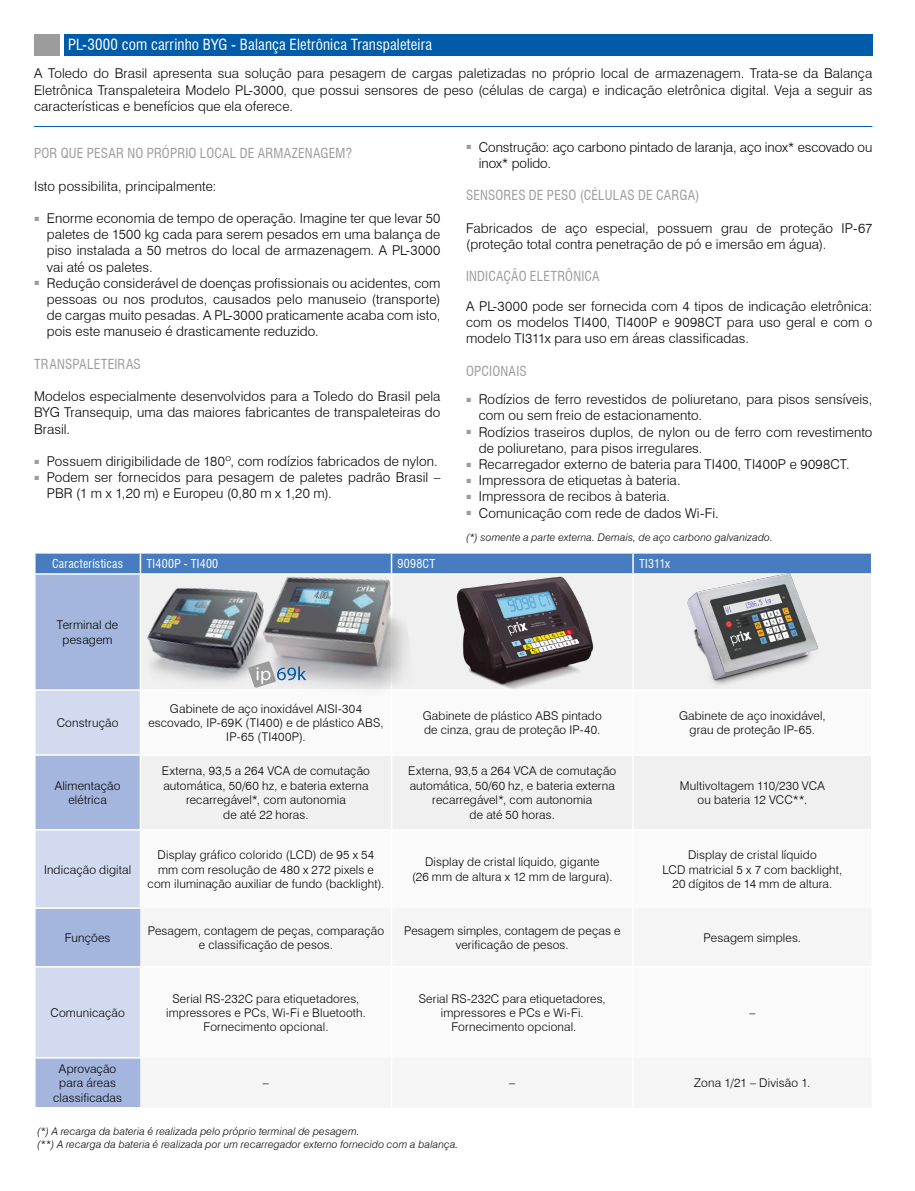
<style>
.page{position:relative;width:915px;height:1191px;background:#fff}
.page>*{position:absolute;margin:0;border:0;box-sizing:border-box;transform-origin:0 0}
.t1{font:condensed 15px "Swiss 721 BT";letter-spacing:.01em;color:#fff}
.t2{font:300 13.5px/16.2px "Swiss 721 BT";letter-spacing:.01em;color:#000;text-align:justify}
.SubTítulo{font:condensed 13.5px "Swiss 721 BT";letter-spacing:.015em;color:#9c9c9c}
.Normal_Tabela{font:300 12px/14.4px "Swiss 721 BT";letter-spacing:.015em;color:#000;text-align:center}
.Normal_Tabela-2{font:condensed 12px "Swiss 721 BT";letter-spacing:.02em;color:#fff}
.Legenda{font:italic 300 10.5px "Swiss 721 BT";letter-spacing:.02em;color:#000}
.Item_NEW{font:italic 300 10.5px "Swiss 721 BT";letter-spacing:.015em;color:#000}
</style>
<div class="page">
<div style="left:36px;top:575px;width:104px;height:532px;background:#a4b6de"></div>
<div style="left:416px;top:575px;width:454px;height:114px;background:#f0f0f0"></div>
<svg style="left:36px;top:691px;width:104px;height:366px;background:#c1cde8"></svg>
<div style="left:141px;top:756px;width:729px;height:73px;background:#f0f0f0"></div>
<hr style="left:34px;top:689px;width:106px;height:2px;background:#fff">
<hr style="left:34px;top:754px;width:106px;height:1px;background:#fff">
<hr style="left:390px;top:755px;width:2px;height:74px;background:#fff">
<hr style="left:34px;top:829px;width:106px;height:1px;background:#fff">
<svg style="left:35px;top:553px;width:835px;height:21px;background:#5184c3"></svg>
<hr style="left:632px;top:573px;width:240px;height:2px;background:#fff">
<hr style="left:632px;top:575px;width:1px;height:114px;background:#fff">
<hr style="left:632px;top:755px;width:1px;height:74px;background:#fff">
<hr style="left:34px;top:907px;width:107px;height:2px;background:#fff">
<hr style="left:34px;top:966px;width:106px;height:1px;background:#fff">
<hr style="left:34px;top:1057px;width:107px;height:1px;background:#fff">
<hr style="left:34px;top:126px;width:838px;height:1px;background:#005ca9">
<div style="left:64px;top:34px;width:808px;height:21px;background:#005ca9"></div>
<div style="left:34px;top:34px;width:26px;height:21px;background:#9c9c9c"></div>
<img style="left:438px;top:569px;width:170px;height:121px">
<img style="left:671px;top:561px;width:159px;height:128px">
<img style="left:137px;top:553px;width:279px;height:176px">
<svg style="left:248px;top:661px;width:58px;height:27px;background:#b7bfc7"></svg>
<p class="t1" style="left:68px;top:36px;width:365px">PL-3000 com carrinho BYG - Balança Eletrônica Transpaleteira</p>
<p class="t2" style="left:34px;top:65px;width:839px">A Toledo do Brasil apresenta sua solução para pesagem de cargas paletizadas no próprio local de armazenagem. Trata-se da Balança Eletrônica Transpaleteira Modelo PL-3000, que possui sensores de peso (células de carga) e indicação eletrônica digital. Veja a seguir as características e benefícios que ela oferece.</p>
<p class="SubTítulo" style="left:34px;top:145px;width:319px">POR QUE PESAR NO PRÓPRIO LOCAL DE ARMAZENAGEM?</p>
<p class="t2" style="left:34px;top:177px;width:184px">Isto possibilita, principalmente:</p>
<p class="t2" style="left:47px;top:210px;width:395px;text-indent:-13px"><sup>■</sup> Enorme economia de tempo de operação. Imagine ter que levar 50 paletes de 1500 kg cada para serem pesados em uma balança de piso instalada a 50 metros do local de armazenagem. A PL-3000 vai até os paletes.</p>
<p class="t2" style="left:47px;top:275px;width:395px;text-indent:-13px"><sup>■</sup> Redução considerável de doenças profissionais ou acidentes, com pessoas ou nos produtos, causados pelo manuseio (transporte) de cargas muito pesadas. A PL-3000 praticamente acaba com isto, pois este manuseio é drasticamente reduzido.</p>
<p class="SubTítulo" style="left:34px;top:356px;width:108px">TRANSPALETEIRAS</p>
<p class="t2" style="left:34px;top:388px;width:408px">Modelos especialmente desenvolvidos para a Toledo do Brasil pela BYG Transequip, uma das maiores fabricantes de transpaleteiras do Brasil.</p>
<p class="t2" style="left:34px;top:453px;width:405px"><sup>■</sup> Possuem dirigibilidade de 180º, com rodízios fabricados de nylon.</p>
<p class="t2" style="left:47px;top:469px;width:395px;text-indent:-13px"><sup>■</sup> Podem ser fornecidos para pesagem de paletes padrão Brasil –<br>PBR (1 m x 1,20 m) e Europeu (0,80 m x 1,20 m).</p>
<p class="t2" style="left:478px;top:139px;width:395px;text-indent:-13px"><sup>■</sup> Construção: aço carbono pintado de laranja, aço inox* escovado ou inox* polido.</p>
<p class="SubTítulo" style="left:466px;top:187px;width:235px">SENSORES DE PESO (CÉLULAS DE CARGA)</p>
<p class="t2" style="left:466px;top:220px;width:408px">Fabricados de aço especial, possuem grau de proteção IP-67 (proteção total contra penetração de pó e imersão em água).</p>
<p class="SubTítulo" style="left:466px;top:268px;width:135px">INDICAÇÃO ELETRÔNICA</p>
<p class="t2" style="left:466px;top:298px;width:408px">A PL-3000 pode ser fornecida com 4 tipos de indicação eletrônica: com os modelos TI400, TI400P e 9098CT para uso geral e com o modelo TI311x para uso em áreas classificadas.</p>
<p class="SubTítulo" style="left:466px;top:363px;width:62px">OPCIONAIS</p>
<p class="t2" style="left:478px;top:391px;width:395px;text-indent:-13px"><sup>■</sup> Rodízios de ferro revestidos de poliuretano, para pisos sensíveis, com ou sem freio de estacionamento.</p>
<p class="t2" style="left:478px;top:423px;width:395px;text-indent:-13px"><sup>■</sup> Rodízios traseiros duplos, de nylon ou de ferro com revestimento de poliuretano, para pisos irregulares.</p>
<p class="t2" style="left:466px;top:456px;width:385px"><sup>■</sup> Recarregador externo de bateria para TI400, TI400P e 9098CT.</p>
<p class="t2" style="left:466px;top:472px;width:216px"><sup>■</sup> Impressora de etiquetas à bateria.</p>
<p class="t2" style="left:466px;top:488px;width:205px"><sup>■</sup> Impressora de recibos à bateria.</p>
<p class="t2" style="left:466px;top:504px;width:254px"><sup>■</sup> Comunicação com rede de dados Wi-Fi.</p>
<p class="Item_NEW" style="left:466px;top:530px;width:308px">(*) somente a parte externa. Demais, de aço carbono galvanizado.</p>
<p class="Normal_Tabela-2" style="left:52px;top:556px;width:73px">Características</p>
<p class="Normal_Tabela-2" style="left:146px;top:556px;width:73px">TI400P - TI400</p>
<p class="Normal_Tabela-2" style="left:397px;top:556px;width:39px">9098CT</p>
<p class="Normal_Tabela-2" style="left:638px;top:556px;width:32px">TI311x</p>
<p class="Normal_Tabela" style="left:57px;top:618px;width:63px">Terminal de pesagem</p>
<p class="Normal_Tabela" style="left:57px;top:715px;width:63px">Construção</p>
<p class="Normal_Tabela" style="left:55px;top:778px;width:67px">Alimentação elétrica</p>
<p class="Normal_Tabela" style="left:44px;top:862px;width:89px">Indicação digital</p>
<p class="Normal_Tabela" style="left:65px;top:930px;width:47px">Funções</p>
<p class="Normal_Tabela" style="left:50px;top:1005px;width:76px">Comunicação</p>
<p class="Normal_Tabela" style="left:148px;top:701px;width:237px">Gabinete de aço inoxidável AISI-304 escovado, IP-69K (TI400) e de plástico ABS,<br>IP-65 (TI400P).</p>
<p class="Normal_Tabela" style="left:422px;top:708px;width:180px">Gabinete de plástico ABS pintado</p>
<p class="Normal_Tabela" style="left:424px;top:722px;width:178px">de cinza, grau de proteção IP-40.</p>
<p class="Normal_Tabela" style="left:162px;top:764px;width:209px">Externa, 93,5 a 264 VCA de comutação automática, 50/60 hz, e bateria externa recarregável*, com autonomia</p>
<p class="Normal_Tabela" style="left:223px;top:807px;width:87px">de até 22 horas.</p>
<p class="Normal_Tabela" style="left:408px;top:764px;width:209px">Externa, 93,5 a 264 VCA de comutação automática, 50/60 hz, e bateria externa recarregável*, com autonomia</p>
<p class="Normal_Tabela" style="left:469px;top:807px;width:87px">de até 50 horas.</p>
<p class="Normal_Tabela" style="left:148px;top:847px;width:238px">Display gráfico colorido (LCD) de 95 x 54 mm com resolução de 480 x 272 pixels e com iluminação auxiliar de fundo (backlight).</p>
<p class="Normal_Tabela" style="left:425px;top:854px;width:176px">Display de cristal líquido, gigante</p>
<p class="Normal_Tabela" style="left:412px;top:869px;width:202px">(26 mm de altura x 12 mm de largura).</p>
<p class="Normal_Tabela" style="left:678px;top:708px;width:148px">Gabinete de aço inoxidável,</p>
<p class="Normal_Tabela" style="left:689px;top:722px;width:127px">grau de proteção IP-65.</p>
<p class="Normal_Tabela" style="left:679px;top:778px;width:146px">Multivoltagem 110/230 VCA</p>
<p class="Normal_Tabela" style="left:697px;top:792px;width:111px">ou bateria 12 VCC**.</p>
<p class="Normal_Tabela" style="left:687px;top:847px;width:130px">Display de cristal líquido</p>
<p class="Normal_Tabela" style="left:662px;top:862px;width:181px">LCD matricial 5 x 7 com backlight,</p>
<p class="Normal_Tabela" style="left:672px;top:876px;width:161px">20 dígitos de 14 mm de altura.</p>
<p class="Normal_Tabela" style="left:148px;top:923px;width:238px">Pesagem, contagem de peças, comparação</p>
<p class="Normal_Tabela" style="left:199px;top:937px;width:135px">e classificação de pesos.</p>
<p class="Normal_Tabela" style="left:166px;top:991px;width:201px">Serial RS-232C para etiquetadores, impressores e PCs, Wi-Fi e Bluetooth.</p>
<p class="Normal_Tabela" style="left:203px;top:1019px;width:126px">Fornecimento opcional.</p>
<p class="Normal_Tabela" style="left:404px;top:923px;width:218px">Pesagem simples, contagem de peças e verificação de pesos.</p>
<p class="Normal_Tabela" style="left:703px;top:930px;width:99px">Pesagem simples.</p>
<p class="Normal_Tabela" style="left:418px;top:991px;width:188px">Serial RS-232C para etiquetadores, impressores e PCs e Wi-Fi.</p>
<p class="Normal_Tabela" style="left:451px;top:1019px;width:126px">Fornecimento opcional.</p>
<p class="Normal_Tabela" style="left:749px;top:1005px;width:7px">–</p>
<p class="Normal_Tabela" style="left:53px;top:1061px;width:70px">Aprovação para áreas classificadas</p>
<p class="Normal_Tabela" style="left:263px;top:1075px;width:7px">–</p>
<p class="Normal_Tabela" style="left:509px;top:1075px;width:7px">–</p>
<p class="Normal_Tabela" style="left:694px;top:1075px;width:117px">Zona 1/21 – Divisão 1.</p>
<p class="Legenda" style="left:37px;top:1125px;width:324px">(*) A recarga da bateria é realizada pelo próprio terminal de pesagem.</p>
<p class="Legenda" style="left:37px;top:1137px;width:422px">(**) A recarga da bateria é realizada por um recarregador externo fornecido com a balança.</p>
</div>
